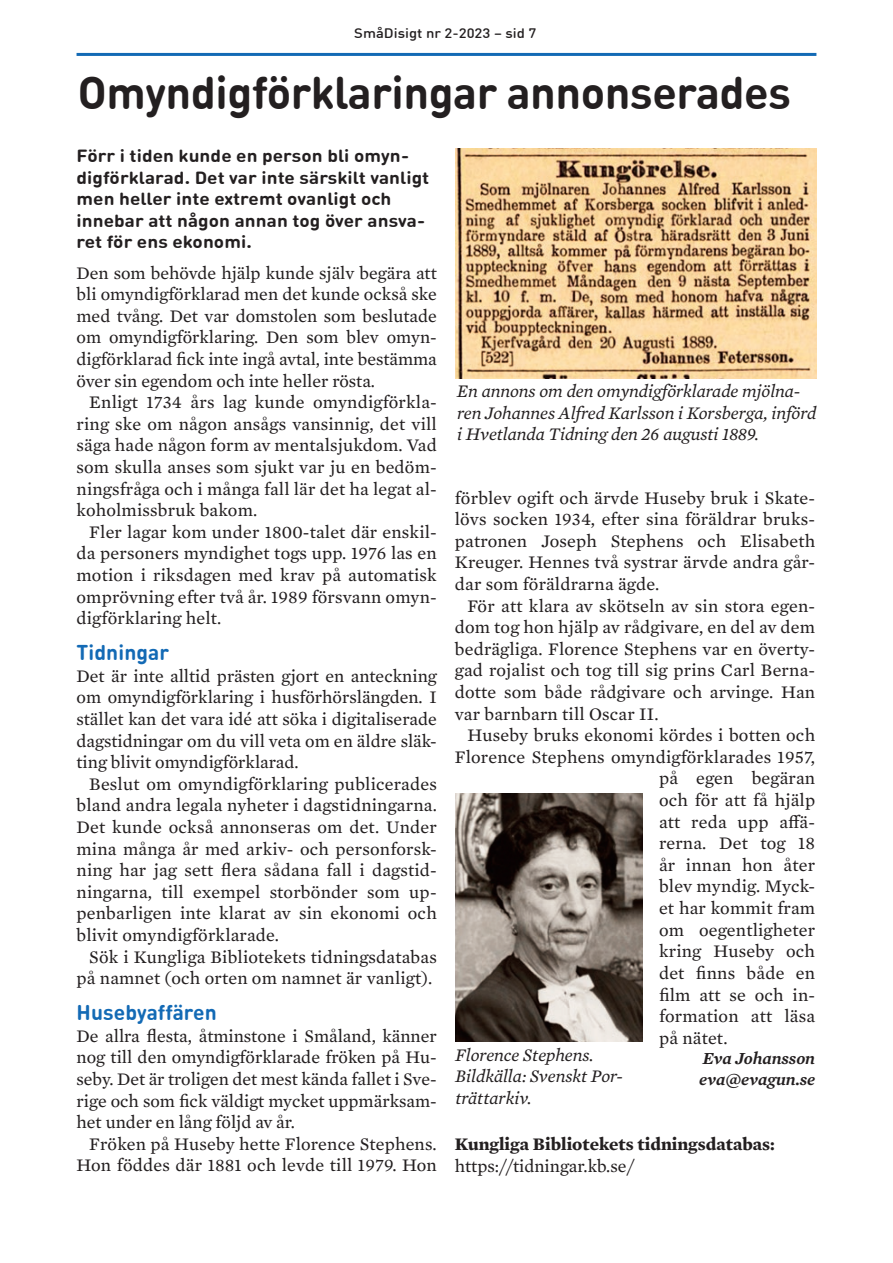
<style>
.page{position:relative;width:893px;height:1263px;background:#fff}
.page>*{position:absolute;margin:0;border:0;box-sizing:border-box;transform-origin:0 0}
.t1{font:700 45px "DIN Round Offc Pro";letter-spacing:-.01em;color:#231f20}
.t2{font:700 21px "DIN Round Offc Pro";letter-spacing:.005em;color:#136ab5}
.t3{font:18px/21.6px "Mercury Text G2";letter-spacing:.01em;color:#231f20;text-align:justify}
.t4{font:italic 18px/21.6px "Mercury Text G2";letter-spacing:-.005em;color:#231f20}
.t5{font:700 18px "Mercury Text G2";color:#231f20}
.t6{font:700 17.25px/21.6px "DIN Round Offc Pro";letter-spacing:.005em;color:#231f20;scale:1.1 1}
.t7{font:italic 600 17.25px/20.7px "Mercury Text G2";letter-spacing:-.005em;color:#231f20}
.t8{font:500 13.5px "DIN Round Offc Pro";color:#231f20;scale:1.1 1}
</style>
<div class="page">
<hr style="left:77px;top:53px;width:739px;height:3px;background:#136ab5">
<img style="left:455px;top:149px;width:361px;height:229px">
<img style="left:455px;top:794px;width:187px;height:248px">
<p class="t8" style="left:354px;top:24px;width:167px">SmåDisigt nr 2-2023 – sid 7</p>
<h1 class="t1" style="left:78px;top:61px;width:714px">Omyndigförklaringar annonserades</h1>
<p class="t6" style="left:77px;top:144px;width:322px">Förr i tiden kunde en person bli omyn&shy;digförklarad. Det var inte särskilt vanligt men heller inte extremt ovanligt och innebar att någon annan tog över ansva&shy;ret för ens ekonomi.</p>
<p class="t3" style="left:77px;top:261px;width:362px">Den som behövde hjälp kunde själv begära att bli omyndigförklarad men det kunde också ske med tvång. Det var domstolen som beslutade om omyndigförklaring. Den som blev omyn&shy;digförklarad fick inte ingå avtal, inte bestämma över sin egendom och inte heller rösta.</p>
<p class="t3" style="left:77px;top:390px;width:362px;text-indent:13px">Enligt 1734 års lag kunde omyndigförkla&shy;ring ske om någon ansågs vansinnig, det vill säga hade någon form av mentalsjukdom. Vad som skulla anses som sjukt var ju en bedöm&shy;ningsfråga och i många fall lär det ha legat al&shy;koholmissbruk bakom.</p>
<p class="t3" style="left:77px;top:520px;width:362px;text-indent:13px">Fler lagar kom under 1800-talet där enskil&shy;da personers myndighet togs upp. 1976 las en motion i riksdagen med krav på automatisk omprövning efter två år. 1989 försvann omyn&shy;digförklaring helt.</p>
<p class="t2" style="left:77px;top:638px;width:94px">Tidningar</p>
<p class="t3" style="left:77px;top:664px;width:362px">Det är inte alltid prästen gjort en anteckning om omyndigförklaring i husförhörslängden. I stället kan det vara idé att söka i digitaliserade dagstidningar om du vill veta om en äldre släk&shy;ting blivit omyndigförklarad.</p>
<p class="t3" style="left:77px;top:772px;width:362px;text-indent:13px">Beslut om omyndigförklaring publicerades bland andra legala nyheter i dagstidningarna.<br>Det kunde också annonseras om det. Under mina många år med arkiv- och personforsk&shy;ning har jag sett flera sådana fall i dagstid&shy;ningarna, till exempel storbönder som up&shy;penbarligen inte klarat av sin ekonomi och blivit omyndigförklarade.</p>
<p class="t3" style="left:77px;top:945px;width:362px;text-align:right">Sök i Kungliga Bibliotekets tidningsdatabas på namnet (och orten om namnet är vanligt).</p>
<p class="t2" style="left:77px;top:998px;width:142px">Husebyaffären</p>
<p class="t3" style="left:77px;top:1024px;width:362px">De allra flesta, åtminstone i Småland, känner nog till den omyndigförklarade fröken på Hu&shy;seby. Det är troligen det mest kända fallet i Sve&shy;rige och som fick väldigt mycket uppmärksam&shy;het under en lång följd av år.</p>
<p class="t3" style="left:77px;top:1132px;width:362px;text-align:right">Fröken på Huseby hette Florence Stephens.<br>Hon föddes där 1881 och levde till 1979. Hon</p>
<p class="t4" style="left:457px;top:379px;width:361px">En annons om den omyndigförklarade mjölna&shy;ren Johannes Alfred Karlsson i Korsberga, införd i Hvetlanda Tidning den 26 augusti 1889.</p>
<p class="t3" style="left:455px;top:486px;width:362px">förblev ogift och ärvde Huseby bruk i Skate&shy;lövs socken 1934, efter sina föräldrar bruks&shy;patronen Joseph Stephens och Elisabeth Kreuger. Hennes två systrar ärvde andra går&shy;dar som föräldrarna ägde.</p>
<p class="t3" style="left:455px;top:594px;width:362px;text-indent:13px">För att klara av skötseln av sin stora egen&shy;dom tog hon hjälp av rådgivare, en del av dem bedrägliga. Florence Stephens var en överty&shy;gad rojalist och tog till sig prins Carl Berna&shy;dotte som både rådgivare och arvinge. Han var barnbarn till Oscar II.</p>
<p class="t3" style="left:468px;top:723px;width:349px">Huseby bruks ekonomi kördes i botten och</p>
<p class="t3" style="left:455px;top:745px;width:362px">Florence Stephens omyndigförklarades 1957,</p>
<p class="t3" style="left:659px;top:767px;width:158px">på egen begäran</p>
<p class="t3" style="left:659px;top:788px;width:158px">och för att få hjälp</p>
<p class="t3" style="left:659px;top:810px;width:158px">att reda upp affä-</p>
<p class="t3" style="left:659px;top:831px;width:158px">rerna. Det tog 18</p>
<p class="t3" style="left:659px;top:853px;width:158px">år innan hon åter</p>
<p class="t3" style="left:659px;top:875px;width:158px">blev myndig. Myck-</p>
<p class="t3" style="left:659px;top:896px;width:158px">et har kommit fram</p>
<p class="t3" style="left:659px;top:918px;width:158px">om oegentligheter</p>
<p class="t3" style="left:659px;top:939px;width:158px">kring Huseby och</p>
<p class="t3" style="left:659px;top:961px;width:158px">det finns både en</p>
<p class="t3" style="left:659px;top:983px;width:158px">film att se och in-</p>
<p class="t3" style="left:659px;top:1004px;width:158px">formation att läsa</p>
<p class="t3" style="left:659px;top:1026px;width:70px">på nätet.</p>
<p class="t7" style="left:699px;top:1047px;width:117px">Eva Johansson eva@evagun.se</p>
<p class="t4" style="left:455px;top:1043px;width:169px">Florence Stephens.<br>Bildkälla: Svenskt Por&shy;trättarkiv.</p>
<p class="t5" style="left:455px;top:1130px;width:322px">Kungliga Bibliotekets tidningsdatabas:</p>
<p class="t3" style="left:455px;top:1154px;width:181px">https://tidningar.kb.se/</p>
</div>
